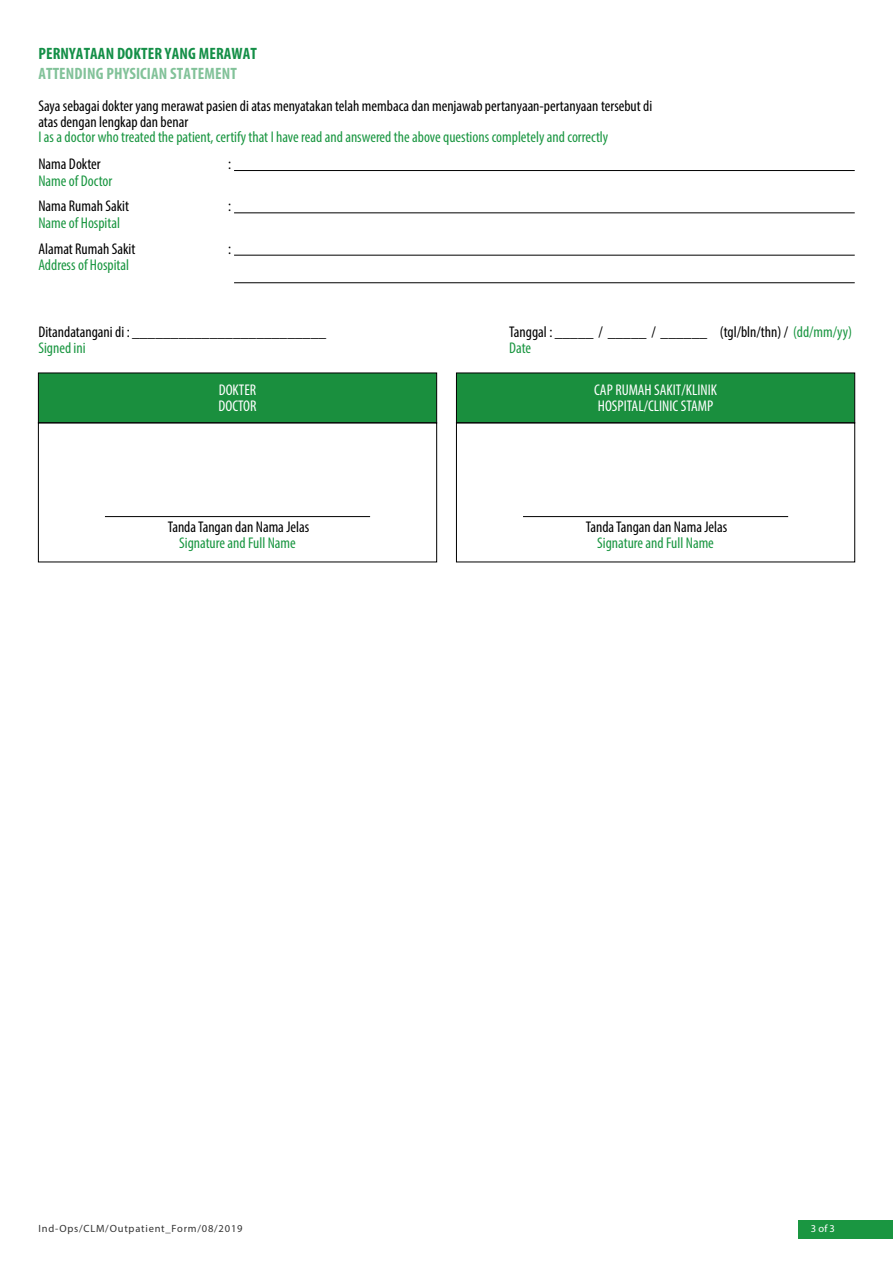
<style>
.page{position:relative;width:893px;height:1263px;background:#fff}
.page>*{position:absolute;margin:0;border:0;box-sizing:border-box;transform-origin:0 0}
.t1{font:700 condensed 16.5px "Myriad Pro";letter-spacing:.01em;color:#148f47}
.t2{font:700 condensed 16.5px "Myriad Pro";letter-spacing:.01em;color:#82c299}
.t3{font:condensed 15.75px "Myriad Pro";color:#000}
.t4{font:condensed 15.6px/15.8px "Myriad Pro";color:#000}
.t5{font:condensed 15.6px "Myriad Pro";color:#1a9641}
.t6{font:condensed 15.6px/16.5px "Myriad Pro";color:#fff}
.t7{font:10.5px "Myriad Pro";letter-spacing:.075em;color:#333}
.t8{font:10.5px "Myriad Pro";color:#fff}
.s1{color:#1a9641}
</style>
<div class="page">
<div style="left:798px;top:1220px;width:95px;height:18px;background:#1a9641"></div>
<hr style="left:234px;top:170px;width:621px;height:1px;background:#000">
<hr style="left:234px;top:212px;width:621px;height:1px;background:#000">
<hr style="left:234px;top:255px;width:621px;height:1px;background:#000">
<hr style="left:234px;top:282px;width:621px;height:1px;background:#000">
<div style="left:456px;top:373px;width:399px;height:50px;background:#1a8f3e"></div>
<div style="left:456px;top:422px;width:399px;height:140px;border:1px solid #000"></div>
<hr style="left:523px;top:516px;width:265px;height:1px;background:#000">
<div style="left:38px;top:373px;width:399px;height:50px;background:#1a8f3e"></div>
<div style="left:38px;top:422px;width:399px;height:140px;border:1px solid #000"></div>
<hr style="left:105px;top:516px;width:265px;height:1px;background:#000">
<p class="t1" style="left:38px;top:44px;width:220px">PERNYATAAN DOKTER YANG MERAWAT</p>
<p class="t2" style="left:38px;top:63px;width:200px">ATTENDING PHYSICIAN STATEMENT</p>
<p class="t4" style="left:38px;top:98px;width:615px">Saya sebagai dokter yang merawat pasien di atas menyatakan telah membaca dan menjawab pertanyaan-pertanyaan tersebut di atas dengan lengkap dan benar</p>
<p class="t5" style="left:38px;top:128px;width:571px">I as a doctor who treated the patient, certify that I have read and answered the above questions completely and correctly</p>
<p class="t4" style="left:38px;top:156px;width:64px">Nama Dokter</p>
<p class="t5" style="left:38px;top:171px;width:76px">Name of Doctor</p>
<p class="t3" style="left:228px;top:154px;width:5px">:</p>
<p class="t4" style="left:38px;top:198px;width:92px">Nama Rumah Sakit</p>
<p class="t5" style="left:38px;top:213px;width:83px">Name of Hospital</p>
<p class="t3" style="left:228px;top:197px;width:5px">:</p>
<p class="t4" style="left:38px;top:240px;width:99px">Alamat Rumah Sakit</p>
<p class="t5" style="left:38px;top:256px;width:92px">Address of Hospital</p>
<p class="t3" style="left:228px;top:239px;width:5px">:</p>
<p class="t4" style="left:38px;top:324px;width:289px">Ditandatangani di : _________________________</p>
<p class="t5" style="left:38px;top:339px;width:49px">Signed ini</p>
<p class="t6" style="left:218px;top:381px;width:40px">DOKTER<br>DOCTOR</p>
<p class="t4" style="left:168px;top:518px;width:143px">Tanda Tangan dan Nama Jelas</p>
<p class="t5" style="left:179px;top:534px;width:118px">Signature and Full Name</p>
<p class="t4" style="left:509px;top:324px;width:199px">Tanggal : _____ / _____ / ______</p>
<p class="t5" style="left:509px;top:339px;width:23px">Date</p>
<p class="t4" style="left:720px;top:324px;width:134px">(tgl/bln/thn) / <span class="s1">(dd/mm/yy)</span></p>
<p class="t6" style="left:594px;top:381px;width:125px">CAP RUMAH SAKIT/KLINIK<br>HOSPITAL/CLINIC STAMP</p>
<p class="t4" style="left:586px;top:518px;width:143px">Tanda Tangan dan Nama Jelas</p>
<p class="t5" style="left:597px;top:534px;width:118px">Signature and Full Name</p>
<p class="t7" style="left:38px;top:1222px;width:206px">Ind-Ops/CLM/Outpatient_Form/08/2019</p>
<p class="t8" style="left:811px;top:1222px;width:26px">3 of 3</p>
</div>
